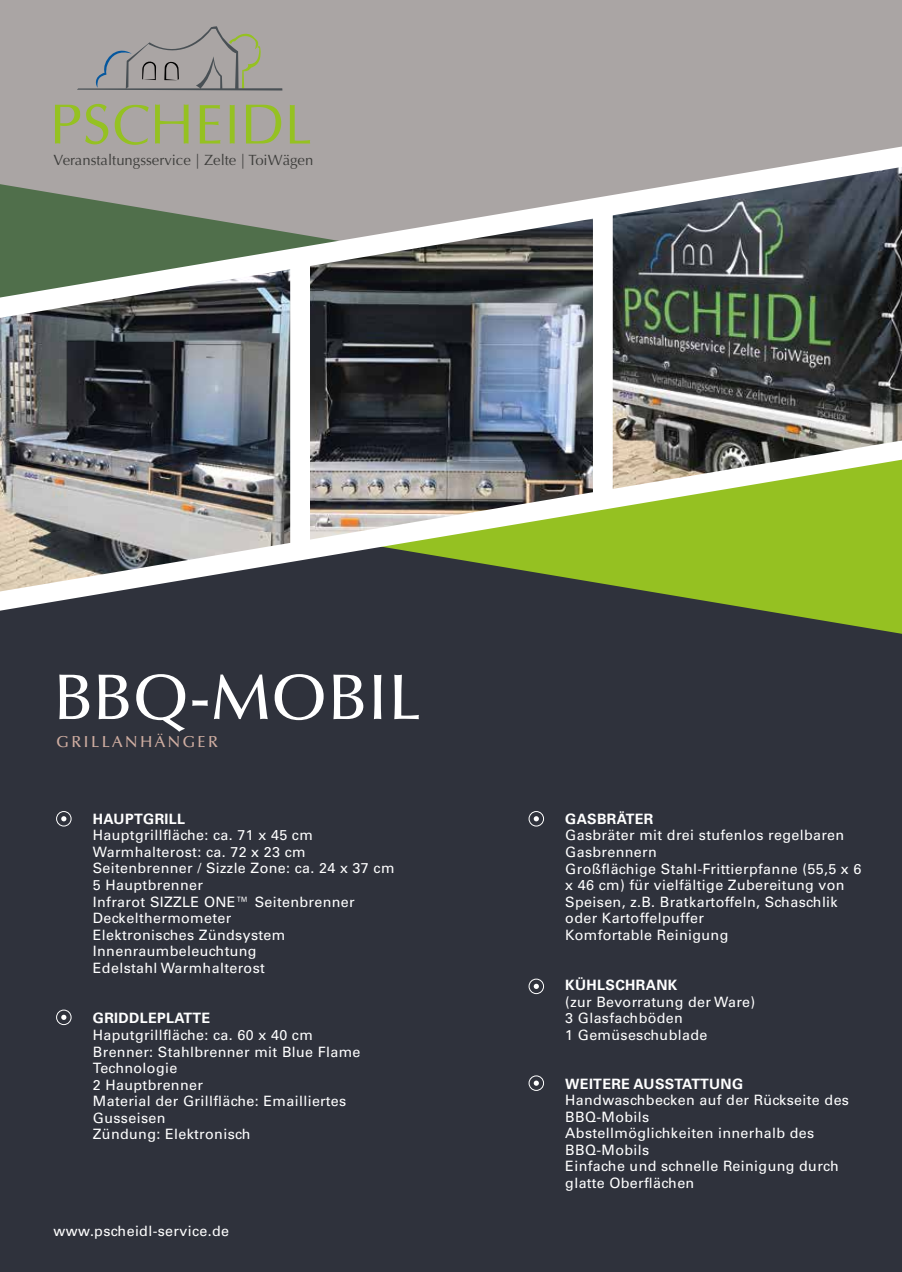
<style>
.page{position:relative;width:902px;height:1272px;background:#fff}
.page>*{position:absolute;margin:0;border:0;box-sizing:border-box;transform-origin:0 0}
.t1{font:500 64.2px "Optima LT Pro";color:#fff}
.t2{font:500 16.05px "Optima LT Pro";letter-spacing:.15em;color:#cfada1}
.t3{font:14.85px "Optima";color:#3d3d3b}
.t4{font:14.25px/16.5px "Univers LT Std";letter-spacing:.025em;color:#fff}
.t5{font:700 14.25px "Univers LT Std";letter-spacing:.025em;color:#fff}
</style>
<div class="page">
<div style="left:0;top:0;width:901px;height:1271px;background:#aaa5a4"></div>
<div style="left:0;top:636px;width:901px;height:635px;background:#2f323c"></div>
<svg style="left:0;top:610px;width:901px;height:23px;fill:#2f323c"></svg>
<svg style="left:0;top:146px;width:901px;height:464px"></svg>
<img style="left:310px;top:219px;width:283px;height:320px">
<img style="left:612px;top:167px;width:289px;height:322px">
<img style="left:0;top:269px;width:290px;height:322px">
<div style="left:56px;top:811px;width:15px;height:15px;border:1px solid #fff;border-radius:50%"></div>
<svg style="left:61px;top:816px;width:5px;height:5px"></svg>
<div style="left:56px;top:1009px;width:15px;height:15px;border:1px solid #fff;border-radius:50%"></div>
<svg style="left:61px;top:1014px;width:5px;height:5px"></svg>
<div style="left:528px;top:978px;width:16px;height:15px;border:1px solid #fff;border-radius:50%"></div>
<svg style="left:533px;top:983px;width:6px;height:5px"></svg>
<div style="left:528px;top:1075px;width:16px;height:15px;border:1px solid #fff;border-radius:50%"></div>
<svg style="left:533px;top:1080px;width:6px;height:5px"></svg>
<div style="left:528px;top:811px;width:16px;height:15px;border:1px solid #fff;border-radius:50%"></div>
<svg style="left:533px;top:816px;width:6px;height:5px"></svg>
<svg style="left:55px;top:104px;width:53px;height:40px"></svg>
<svg style="left:115px;top:105px;width:34px;height:40px"></svg>
<svg style="left:155px;top:104px;width:33px;height:39px"></svg>
<svg style="left:200px;top:105px;width:20px;height:38px"></svg>
<svg style="left:230px;top:105px;width:4px;height:38px"></svg>
<svg style="left:246px;top:105px;width:35px;height:38px"></svg>
<svg style="left:290px;top:105px;width:20px;height:38px"></svg>
<svg style="left:77px;top:26px;width:205px;height:64px"></svg>
<p class="t3" style="left:54px;top:151px;width:261px">Veranstaltungsservice | Zelte | ToiWägen</p>
<h1 class="t1" style="left:54px;top:656px;width:368px">BBQ-MOBIL</h1>
<p class="t2" style="left:57px;top:731px;width:163px">GRILLANHÄNGER</p>
<p class="t5" style="left:93px;top:810px;width:94px">HAUPTGRILL</p>
<p class="t4" style="left:93px;top:827px;width:303px">Hauptgrillfläche: ca. 71 x 45 cm<br>Warmhalterost: ca. 72 x 23 cm<br>Seitenbrenner / Sizzle Zone: ca. 24 x 37 cm<br>5 Hauptbrenner<br>Infrarot SIZZLE ONE™ Seitenbrenner<br>Deckelthermometer<br>Elektronisches Zündsystem<br>Innenraumbeleuchtung<br>Edelstahl Warmhalterost</p>
<p class="t5" style="left:93px;top:1010px;width:119px">GRIDDLEPLATTE</p>
<p class="t4" style="left:93px;top:1026px;width:269px">Haputgrillfläche: ca. 60 x 40 cm<br>Brenner: Stahlbrenner mit Blue Flame<br>Technologie<br>2 Hauptbrenner<br>Material der Grillfläche: Emailliertes<br>Gusseisen<br>Zündung: Elektronisch</p>
<p class="t4" style="left:54px;top:1222px;width:177px">www.pscheidl-service.de</p>
<p class="t5" style="left:565px;top:810px;width:90px">GASBRÄTER</p>
<p class="t4" style="left:565px;top:827px;width:297px">Gasbräter mit drei stufenlos regelbaren<br>Gasbrennern<br>Großflächige Stahl-Frittierpfanne (55,5 x 6 x 46 cm) für vielfältige Zubereitung von<br>Speisen, z.B. Bratkartoffeln, Schaschlik oder Kartoffelpuffer<br>Komfortable Reinigung</p>
<p class="t5" style="left:565px;top:976px;width:114px">KÜHLSCHRANK</p>
<p class="t4" style="left:565px;top:993px;width:191px">(zur Bevorratung der Ware)<br>3 Glasfachböden<br>1 Gemüseschublade</p>
<p class="t5" style="left:565px;top:1075px;width:179px">WEITERE AUSSTATTUNG</p>
<p class="t4" style="left:565px;top:1092px;width:285px">Handwaschbecken auf der Rückseite des<br>BBQ-Mobils<br>Abstellmöglichkeiten innerhalb des<br>BBQ-Mobils<br>Einfache und schnelle Reinigung durch glatte Oberflächen</p>
</div>
